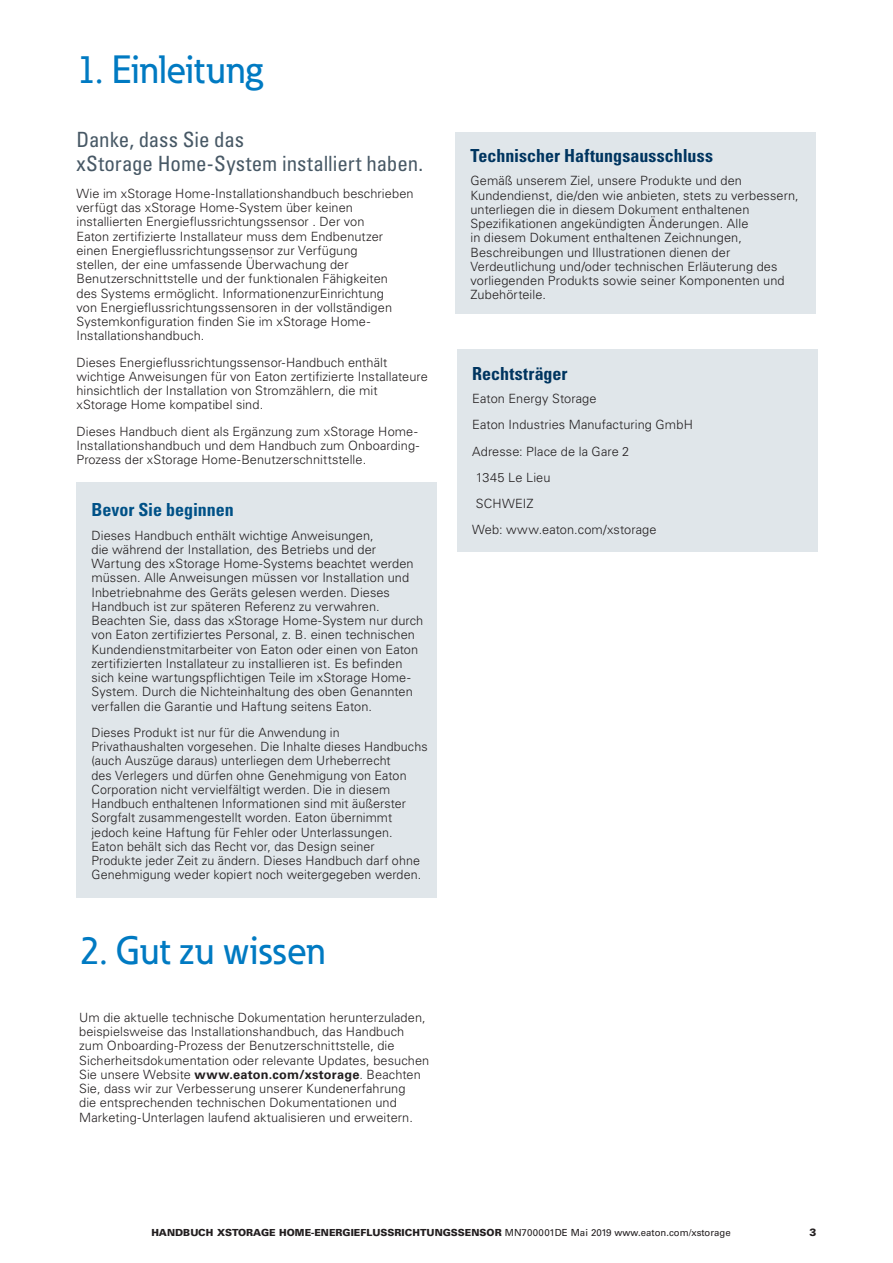
<style>
.page{position:relative;width:893px;height:1263px;background:#fff}
.page>*{position:absolute;margin:0;border:0;box-sizing:border-box;transform-origin:0 0}
._00_TOC_Main_Categor{font:500 39px "Eaton";letter-spacing:.01em;color:#007ac2}
.t1{font:condensed 21px/24px "Univers LT Std";letter-spacing:-.005em;color:#475865}
.t2{font:700 condensed 18px "Univers LT Std";color:#003560}
.t3{font:700 condensed 18px "Univers LT Std";color:#005187}
.t4{font:300 12.75px/14.2px "Univers LT Std";letter-spacing:.005em;color:#231f20}
.t5{font:900 10.5px "Univers LT Std";color:#231f20}
.t6{font:900 9.75px "Univers LT Std";color:#231f20}
.s1{font-weight:700}
.s2{font-weight:400}
</style>
<div class="page">
<div style="left:76px;top:482px;width:361px;height:416px;background:#e0e6ea"></div>
<div style="left:455px;top:132px;width:361px;height:181px;background:#e0e6ea"></div>
<div style="left:457px;top:349px;width:361px;height:203px;background:#e0e6ea"></div>
<p class="_00_TOC_Main_Categor" style="left:76px;top:46px;width:188px">1. Einleitung</p>
<p class="t1" style="left:76px;top:127px;width:348px">Danke, dass Sie das<br>xStorage Home-System installiert haben.</p>
<p class="t4" style="left:76px;top:186px;width:339px">Wie im xStorage Home-Installationshandbuch beschrieben verfügt das xStorage Home-System über keinen installierten Energieflussrichtungssensor . Der von<br>Eaton zertifizierte Installateur muss dem Endbenutzer einen Energieflussrichtungssensor zur Verfügung<br>stellen, der eine umfassende Überwachung der Benutzerschnittstelle und der funktionalen Fähigkeiten<br>des Systems ermöglicht. InformationenzurEinrichtung<br>von Energieflussrichtungssensoren in der vollständigen Systemkonfiguration finden Sie im xStorage Home-Installationshandbuch.</p>
<p class="t4" style="left:76px;top:355px;width:353px">Dieses Energieflussrichtungssensor-Handbuch enthält wichtige Anweisungen für von Eaton zertifizierte Installateure hinsichtlich der Installation von Stromzählern, die mit xStorage Home kompatibel sind.</p>
<p class="t4" style="left:76px;top:424px;width:344px">Dieses Handbuch dient als Ergänzung zum xStorage Home-<br>Installationshandbuch und dem Handbuch zum Onboarding-<br>Prozess der xStorage Home-Benutzerschnittstelle.</p>
<p class="t3" style="left:91px;top:499px;width:144px">Bevor Sie beginnen</p>
<p class="t4" style="left:91px;top:528px;width:333px">Dieses Handbuch enthält wichtige Anweisungen,<br>die während der Installation, des Betriebs und der Wartung des xStorage Home-Systems beachtet werden müssen. Alle Anweisungen müssen vor Installation und Inbetriebnahme des Geräts gelesen werden. Dieses Handbuch ist zur späteren Referenz zu verwahren.<br>Beachten Sie, dass das xStorage Home-System nur durch von Eaton zertifiziertes Personal, z. B. einen technischen Kundendienstmitarbeiter von Eaton oder einen von Eaton zertifizierten Installateur zu installieren ist. Es befinden sich keine wartungspflichtigen Teile im xStorage Home-System. Durch die Nichteinhaltung des oben Genannten verfallen die Garantie und Haftung seitens Eaton.</p>
<p class="t4" style="left:91px;top:725px;width:338px">Dieses Produkt ist nur für die Anwendung in Privathaushalten vorgesehen. Die Inhalte dieses Handbuchs (auch Auszüge daraus) unterliegen dem Urheberrecht<br>des Verlegers und dürfen ohne Genehmigung von Eaton Corporation nicht vervielfältigt werden. Die in diesem Handbuch enthaltenen Informationen sind mit äußerster Sorgfalt zusammengestellt worden. Eaton übernimmt jedoch keine Haftung für Fehler oder Unterlassungen.<br>Eaton behält sich das Recht vor, das Design seiner Produkte jeder Zeit zu ändern. Dieses Handbuch darf ohne Genehmigung weder kopiert noch weitergegeben werden.</p>
<p class="_00_TOC_Main_Categor" style="left:79px;top:926px;width:248px">2. Gut zu wissen</p>
<p class="t4" style="left:79px;top:1010px;width:352px">Um die aktuelle technische Dokumentation herunterzuladen, beispielsweise das Installationshandbuch, das Handbuch zum Onboarding-Prozess der Benutzerschnittstelle, die Sicherheitsdokumentation oder relevante Updates, besuchen Sie unsere Website <span class="s1">www.eaton.com/xstorage</span>. Beachten Sie, dass wir zur Verbesserung unserer Kundenerfahrung<br>die entsprechenden technischen Dokumentationen und Marketing-Unterlagen laufend aktualisieren und erweitern.</p>
<p class="t2" style="left:470px;top:145px;width:244px">Technischer Haftungsausschluss</p>
<p class="t4" style="left:470px;top:174px;width:330px">Gemäß unserem Ziel, unsere Produkte und den Kundendienst, die/den wie anbieten, stets zu verbessern, unterliegen die in diesem Dokument enthaltenen Spezifikationen angekündigten Änderungen. Alle<br>in diesem Dokument enthaltenen Zeichnungen, Beschreibungen und Illustrationen dienen der Verdeutlichung und/oder technischen Erläuterung des vorliegenden Produkts sowie seiner Komponenten und Zubehörteile.</p>
<p class="t2" style="left:472px;top:362px;width:97px">Rechtsträger</p>
<p class="t4" style="left:472px;top:391px;width:126px">Eaton Energy Storage</p>
<p class="t4" style="left:472px;top:418px;width:222px">Eaton Industries Manufacturing GmbH</p>
<p class="t4" style="left:472px;top:444px;width:159px">Adresse: Place de la Gare 2</p>
<p class="t4" style="left:476px;top:470px;width:76px">1345 Le Lieu</p>
<p class="t4" style="left:476px;top:496px;width:59px">SCHWEIZ</p>
<p class="t4" style="left:472px;top:523px;width:186px">Web: www.eaton.com/xstorage</p>
<p class="t6" style="left:151px;top:1226px;width:581px">HANDBUCH XSTORAGE HOME-ENERGIEFLUSSRICHTUNGSSENSOR <span class="s2">MN700001DE Mai 2019 www.eaton.com/xstorage</span></p>
<p class="t5" style="left:810px;top:1225px;width:8px">3</p>
</div>
